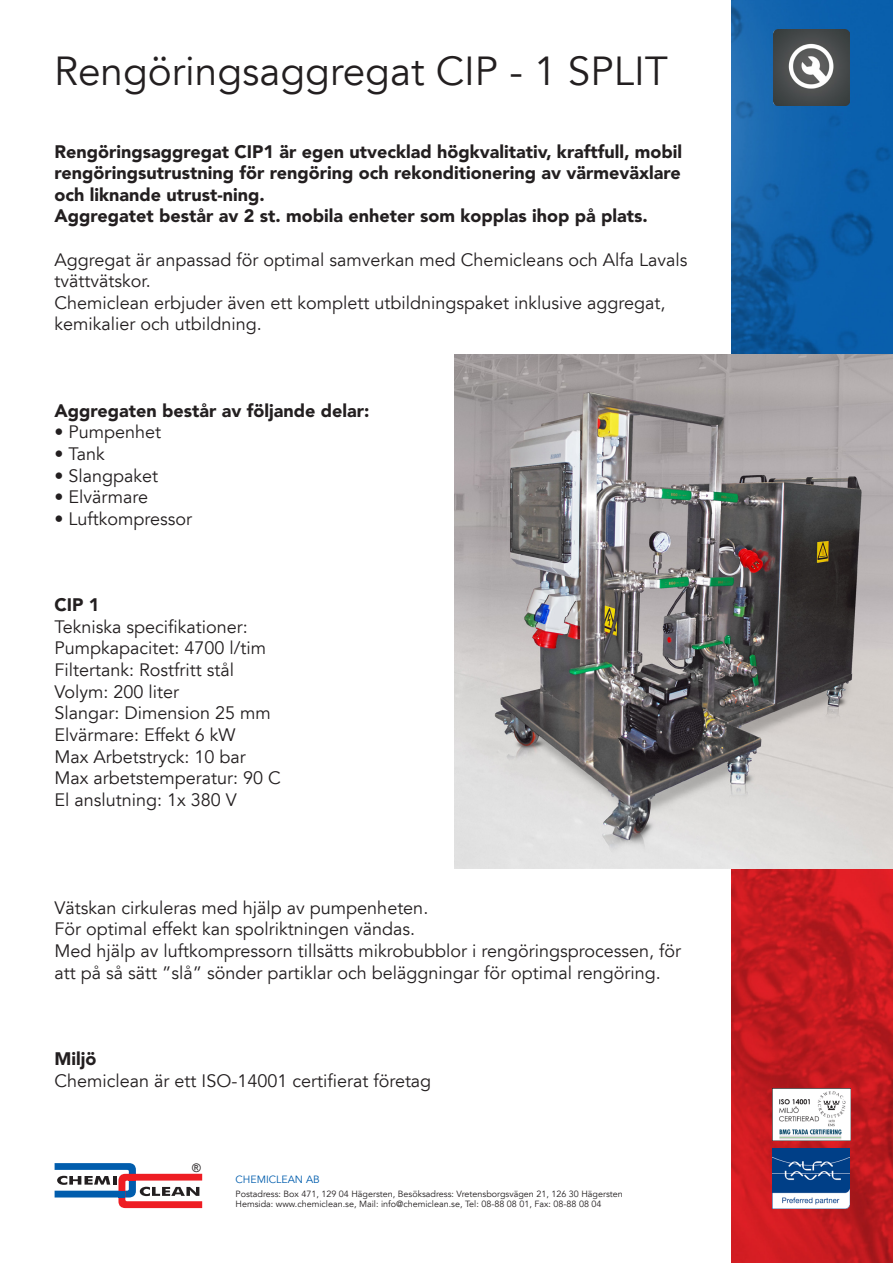
<style>
.page{position:relative;width:893px;height:1263px;background:#fff}
.page>*{position:absolute;margin:0;border:0;box-sizing:border-box;transform-origin:0 0}
.t1{font:40.5px "Avenir LT";color:#231f20}
.t2{font:18px/21.6px "Avenir LT";color:#231f20}
.t3{font:900 18px/21.6px "Avenir LT Std";color:#231f20;text-align:justify}
.t4{font:11.7px "Arial";color:#231f20}
.t5{font:10.5px "Avenir LT";color:#015dad}
.t6{font:9px/10.8px "Avenir LT";color:#231f20}
</style>
<div class="page">
<img style="left:732px;top:0;width:161px;height:1263px">
<img style="left:773px;top:1148px;width:77px;height:61px">
<img style="left:773px;top:1089px;width:77px;height:51px">
<svg style="left:55px;top:1163px;width:147px;height:45px"></svg>
<img style="left:773px;top:30px;width:76px;height:75px">
<img style="left:454px;top:354px;width:439px;height:514px">
<p class="t1" style="left:54px;top:48px;width:615px">Rengöringsaggregat CIP - 1 SPLIT</p>
<p class="t3" style="left:55px;top:140px;width:629px">Rengöringsaggregat CIP1 är egen utvecklad högkvalitativ, kraftfull, mobil rengöringsutrustning för rengöring och rekonditionering av värmeväxlare och liknande utrust-ning.</p>
<p class="t3" style="left:55px;top:205px;width:595px">Aggregatet består av 2 st. mobila enheter som kopplas ihop på plats.</p>
<p class="t2" style="left:55px;top:249px;width:634px">Aggregat är anpassad för optimal samverkan med Chemicleans och Alfa Lavals tvättvätskor.</p>
<p class="t2" style="left:55px;top:292px;width:612px">Chemiclean erbjuder även ett komplett utbildningspaket inklusive aggregat, kemikalier och utbildning.</p>
<p class="t3" style="left:55px;top:400px;width:317px">Aggregaten består av följande delar:</p>
<p class="t2" style="left:55px;top:422px;width:108px">• Pumpenhet</p>
<p class="t2" style="left:55px;top:444px;width:52px">• Tank</p>
<p class="t2" style="left:55px;top:465px;width:105px">• Slangpaket</p>
<p class="t2" style="left:55px;top:487px;width:95px">• Elvärmare</p>
<p class="t2" style="left:55px;top:508px;width:139px">• Luftkompressor</p>
<p class="t3" style="left:55px;top:594px;width:46px">CIP 1</p>
<p class="t2" style="left:55px;top:616px;width:195px">Tekniska specifikationer:</p>
<p class="t2" style="left:55px;top:638px;width:213px">Pumpkapacitet: 4700 l/tim</p>
<p class="t2" style="left:55px;top:660px;width:181px">Filtertank: Rostfritt stål</p>
<p class="t2" style="left:55px;top:681px;width:126px">Volym: 200 liter</p>
<p class="t2" style="left:55px;top:703px;width:218px">Slangar: Dimension 25 mm</p>
<p class="t2" style="left:55px;top:724px;width:183px">Elvärmare: Effekt 6 kW</p>
<p class="t2" style="left:55px;top:746px;width:193px">Max Arbetstryck: 10 bar</p>
<p class="t2" style="left:55px;top:768px;width:228px">Max arbetstemperatur: 90 C</p>
<p class="t2" style="left:55px;top:789px;width:184px">El anslutning: 1x 380 V</p>
<p class="t2" style="left:55px;top:897px;width:375px">Vätskan cirkuleras med hjälp av pumpenheten.</p>
<p class="t2" style="left:55px;top:919px;width:362px">För optimal effekt kan spolriktningen vändas.</p>
<p class="t2" style="left:55px;top:940px;width:628px">Med hjälp av luftkompressorn tillsätts mikrobubblor i rengöringsprocessen, för att på så sätt ”slå” sönder partiklar och beläggningar för optimal rengöring.</p>
<p class="t3" style="left:55px;top:1048px;width:44px">Miljö</p>
<p class="t2" style="left:55px;top:1070px;width:378px">Chemiclean är ett ISO-14001 certifierat företag</p>
<p class="t4" style="left:192px;top:1160px;width:10px">®</p>
<p class="t5" style="left:236px;top:1173px;width:86px">CHEMICLEAN AB</p>
<p class="t6" style="left:236px;top:1188px;width:389px">Postadress: Box 471, 129 04 Hägersten, Besöksadress: Vretensborgsvägen 21, 126 30 Hägersten<br>Hemsida: www.chemiclean.se, Mail: info@chemiclean.se, Tel: 08-88 08 01, Fax: 08-88 08 04</p>
</div>
